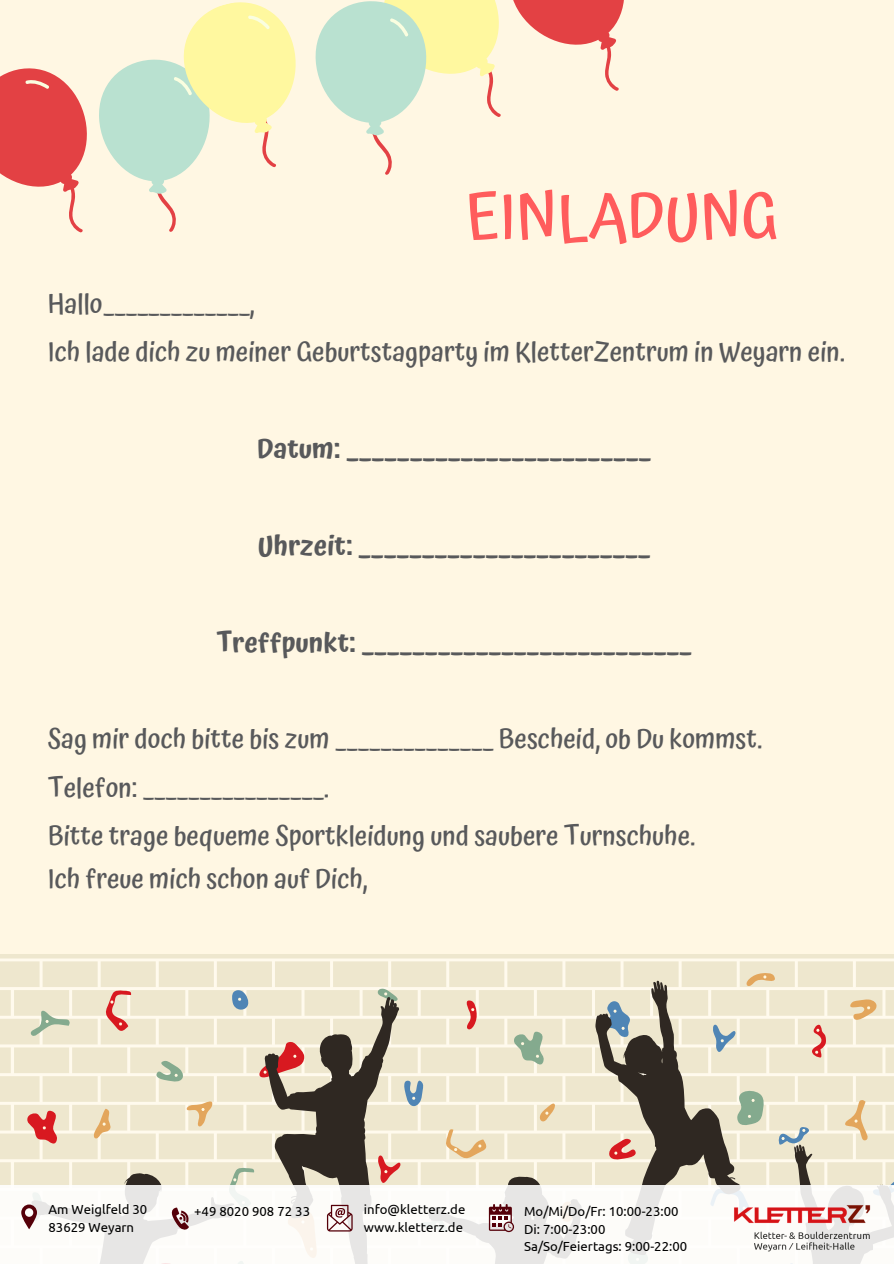
<style>
.page{position:relative;width:894px;height:1264px;background:#fff}
.page>*{position:absolute;margin:0;border:0;box-sizing:border-box;transform-origin:0 0}
.t1{font:500 63px "Atma";color:#ff5c5c}
.t2{font:500 27px/48.4px "Atma";color:#58595b}
.t3{font:600 27px "Atma";color:#58595b}
.t4{font:13.2px/17.5px "Ubuntu";color:#000}
</style>
<div class="page">
<div style="left:0;top:0;width:893px;height:1263px;background:#fff7e3"></div>
<svg style="left:0;top:961px;width:893px;height:223px;background:#efe8d0"></svg>
<svg style="left:595px;top:972px;width:298px;height:212px;background:#ccc5b1"></svg>
<div style="left:0;top:1184px;width:893px;height:79px;background:#fff"></div>
<img style="left:710px;top:1184px;width:182px;height:79px">
<svg style="left:21px;top:987px;width:561px;height:276px"></svg>
<svg style="left:0;top:0;width:624px;height:233px"></svg>
<h1 class="t1" style="left:465px;top:179px;width:314px">EINLADUNG</h1>
<p class="t2" style="left:48px;top:279px;width:798px">Hallo_____________,<br>Ich lade dich zu meiner Geburtstagparty im KletterZentrum in Weyarn ein.</p>
<p class="t3" style="left:257px;top:433px;width:395px">Datum: ________________________</p>
<p class="t3" style="left:257px;top:529px;width:394px">Uhrzeit: _______________________</p>
<p class="t3" style="left:216px;top:626px;width:476px">Treffpunkt: __________________________</p>
<p class="t2" style="left:48px;top:715px;width:715px">Sag mir doch bitte bis zum ______________ Bescheid, ob Du kommst.<br>Telefon: ________________.<br>Bitte trage bequeme Sportkleidung und saubere Turnschuhe.</p>
<p class="t2" style="left:48px;top:854px;width:321px">Ich freue mich schon auf Dich,</p>
<p class="t4" style="left:49px;top:1200px;width:100px">Am Weiglfeld 30<br>83629 Weyarn</p>
<p class="t4" style="left:524px;top:1202px;width:164px">Mo/Mi/Do/Fr: 10:00-23:00<br>Di: 7:00-23:00<br>Sa/So/Feiertags: 9:00-22:00</p>
<p class="t4" style="left:194px;top:1202px;width:117px">+49 8020 908 72 33</p>
<p class="t4" style="left:364px;top:1200px;width:103px">info@kletterz.de www.kletterz.de</p>
</div>
